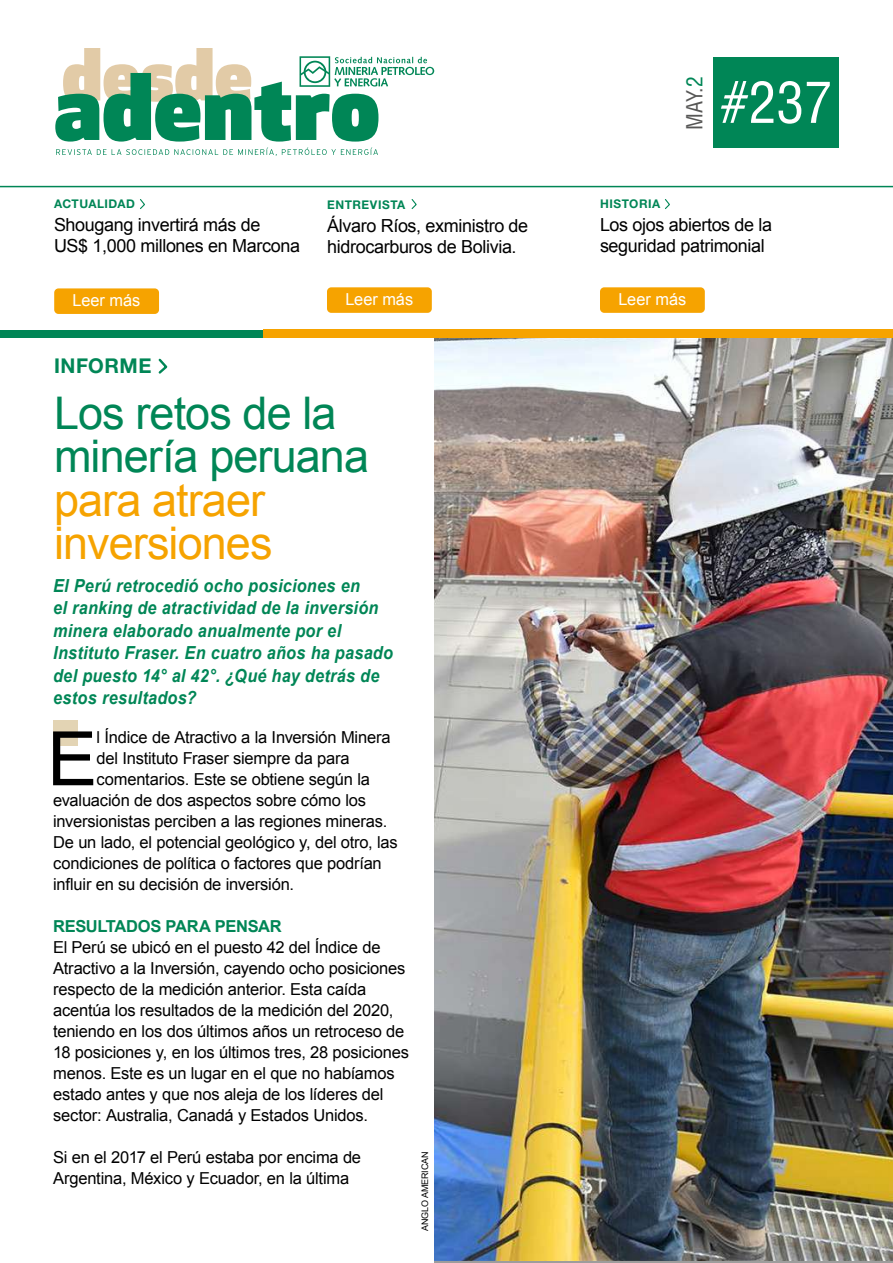
<style>
.page{position:relative;width:893px;height:1263px;background:#fff}
.page>*{position:absolute;margin:0;border:0;box-sizing:border-box;transform-origin:0 0}
.t1{font:75.15px "Arial";color:#000}
.t2{font:condensed 55.8px "Helvetica LT Std";color:#fff}
.t3{font:45px/43.5px "Arial";letter-spacing:-.02em;color:#008656}
.t4{font:45px/43.5px "Arial";letter-spacing:-.02em;color:#f6a300}
.t5{font:condensed 21.6px "Helvetica LT Std";color:#575756}
.t6{font:700 20.4px "Helvetica Neue LT Std";letter-spacing:.025em;color:#008656}
.t7{font:italic 700 18px/22.5px "Arial";letter-spacing:.02em;color:#008656;scale:.9 1}
.t8{font:18px/21px "Arial";letter-spacing:-.02em;color:#000}
.t9{font:16.5px/21px "Arial";letter-spacing:-.01em;color:#000}
.t10{font:16.5px "Arial";color:#fff}
.t11{font:700 16.5px "Arial";letter-spacing:-.02em;color:#008656}
.t12{font:700 12px "Helvetica Neue LT Std";letter-spacing:.045em;color:#008656}
.t13{font:9px "Arial";letter-spacing:-.01em;color:#000}
.s1{color:#008656}
</style>
<div class="page">
<div style="left:714px;top:57px;width:125px;height:91px;background:#008656"></div>
<img style="left:434px;top:338px;width:459px;height:923px">
<div style="left:327px;top:287px;width:105px;height:26px;background:#f6a300;border-radius:4px"></div>
<svg style="left:140px;top:199px;width:5px;height:10px"></svg>
<div style="left:0;top:330px;width:267px;height:7px;background:#008656"></div>
<div style="left:264px;top:330px;width:629px;height:8px;background:#f6a300"></div>
<svg style="left:158px;top:358px;width:10px;height:16px"></svg>
<hr style="left:0;top:186px;width:893px;height:1px;background:#008656">
<svg style="left:56px;top:148px;width:322px;height:8px"></svg>
<svg style="left:55px;top:48px;width:379px;height:94px"></svg>
<svg style="left:664px;top:199px;width:6px;height:10px"></svg>
<div style="left:600px;top:287px;width:105px;height:26px;background:#f6a300;border-radius:4px"></div>
<svg style="left:411px;top:199px;width:6px;height:10px"></svg>
<div style="left:54px;top:288px;width:105px;height:26px;background:#f6a300;border-radius:4px"></div>
<div style="left:53px;top:720px;width:25px;height:26px;background:#e3d4b4"></div>
<p class="t12" style="left:54px;top:196px;width:83px">ACTUALIDAD</p>
<p class="t12" style="left:327px;top:197px;width:80px">ENTREVISTA</p>
<p class="t8" style="left:54px;top:214px;width:248px">Shougang invertirá más de<br>US$ 1,000 millones en Marcona</p>
<p class="t8" style="left:327px;top:215px;width:203px">Álvaro Ríos, exministro de hidrocarburos de Bolivia.</p>
<p class="t10" style="left:73px;top:289px;width:69px">Leer más</p>
<p class="t10" style="left:345px;top:288px;width:69px">Leer más</p>
<p class="t6" style="left:54px;top:353px;width:99px">INFORME</p>
<h3 class="t3" style="left:54px;top:392px;width:317px">Los retos de la minería peruana</h3>
<h3 class="t4" style="left:54px;top:479px;width:220px">para atraer inversiones</h3>
<p class="t7" style="left:53px;top:575px;width:379px">El Perú retrocedió ocho posiciones en<br>el ranking de atractividad de la inversión minera elaborado anualmente por el Instituto Fraser. En cuatro años ha pasado del puesto 14° al 42°. ¿Qué hay detrás de estos resultados?</p>
<h1 class="t1" style="left:47px;top:710px;width:52px">E</h1>
<p class="t9" style="left:97px;top:727px;width:296px">l Índice de Atractivo a la Inversión Minera</p>
<p class="t9" style="left:97px;top:748px;width:255px">del Instituto Fraser siempre da para</p>
<p class="t9" style="left:97px;top:769px;width:275px">comentarios. Este se obtiene según la</p>
<p class="t9" style="left:53px;top:790px;width:314px">evaluación de dos aspectos sobre cómo los</p>
<p class="t9" style="left:53px;top:811px;width:336px">inversionistas perciben a las regiones mineras.</p>
<p class="t9" style="left:53px;top:832px;width:346px">De un lado, el potencial geológico y, del otro, las</p>
<p class="t9" style="left:53px;top:853px;width:330px">condiciones de política o factores que podrían</p>
<p class="t9" style="left:53px;top:874px;width:243px">influir en su decisión de inversión.</p>
<p class="t11" style="left:53px;top:916px;width:230px">RESULTADOS PARA PENSAR</p>
<p class="t9" style="left:53px;top:937px;width:358px">El Perú se ubicó en el puesto 42 del Índice de Atractivo a la Inversión, cayendo ocho posiciones respecto de la medición anterior. Esta caída acentúa los resultados de la medición del 2020, teniendo en los dos últimos años un retroceso de 18 posiciones y, en los últimos tres, 28 posiciones menos. Este es un lugar en el que no habíamos estado antes y que nos aleja de los líderes del sector: Australia, Canadá y Estados Unidos.</p>
<p class="t9" style="left:53px;top:1147px;width:310px">Si en el 2017 el Perú estaba por encima de<br>Argentina, México y Ecuador, en la última</p>
<p class="t13" style="left:419px;top:1231px;width:81px;rotate:-90deg">ANGLO AMERICAN</p>
<h3 class="t5" style="left:681px;top:130px;width:55px;rotate:-90deg">MAY.<span class="s1">2</span></h3>
<h2 class="t2" style="left:721px;top:68px;width:113px">#237</h2>
<p class="t12" style="left:600px;top:196px;width:62px">HISTORIA</p>
<p class="t8" style="left:600px;top:214px;width:174px">Los ojos abiertos de la seguridad patrimonial</p>
<p class="t10" style="left:618px;top:288px;width:69px">Leer más</p>
</div>
